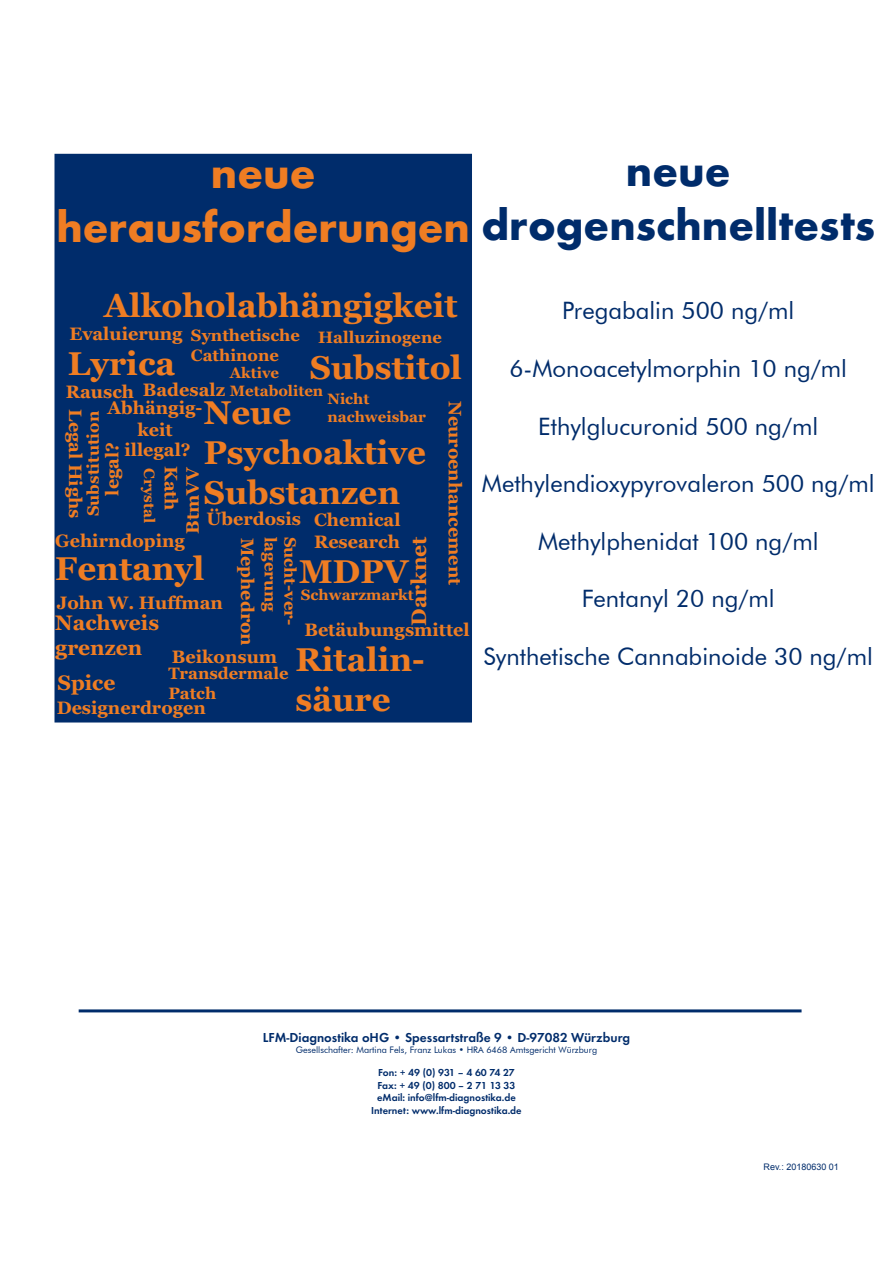
<style>
.page{position:relative;width:893px;height:1263px;background:#fff}
.page>*{position:absolute;margin:0;border:0;box-sizing:border-box;transform-origin:0 0}
.t1{font:700 45px "Futura TOT";color:#002c6b}
.t2{font:700 45px "Futura TOT";color:#ef7d23}
.t3{font:700 33px "Vani";color:#ef7d23}
.t4{font:24px "Futura BT";color:#002c6b}
.t5{font:700 21px "Vani";color:#ef7d23}
.t6{font:700 18px "Vani";color:#ef7d23}
.t7{font:700 16.5px/19.8px "Vani";color:#ef7d23}
.t8{font:700 15px "Vani";color:#ef7d23}
.t9{font:600 13.5px "Futura TOT";color:#002c6b}
.t10{font:600 10.5px "Futura TOT";color:#002c6b}
.t11{font:9px "Futura BT";color:#002c6b}
.t12{font:9px "Arial";color:#002c6b}
</style>
<div class="page">
<div style="left:55px;top:155px;width:416px;height:567px;background:#002c6b"></div>
<div style="left:55px;top:154px;width:417px;height:568px;border:2px solid #002c6b"></div>
<hr style="left:79px;top:1009px;width:722px;height:3px;background:#002c6b">
<p class="t2" style="left:211px;top:145px;width:106px">neue</p>
<p class="t2" style="left:56px;top:199px;width:415px">herausforderungen</p>
<p class="t3" style="left:104px;top:286px;width:355px">Alkoholabhängigkeit</p>
<p class="t6" style="left:69px;top:323px;width:115px">Evaluierung</p>
<p class="t7" style="left:191px;top:326px;width:110px">Synthetische</p>
<p class="t7" style="left:191px;top:345px;width:89px">Cathinone</p>
<p class="t7" style="left:318px;top:327px;width:125px">Halluzinogene</p>
<p class="t3" style="left:68px;top:344px;width:109px">Lyrica</p>
<p class="t3" style="left:310px;top:348px;width:154px">Substitol</p>
<p class="t8" style="left:230px;top:364px;width:51px">Aktive</p>
<p class="t8" style="left:230px;top:382px;width:95px">Metaboliten</p>
<p class="t6" style="left:66px;top:381px;width:70px">Rausch</p>
<p class="t6" style="left:143px;top:379px;width:84px">Badesalz</p>
<p class="t8" style="left:327px;top:390px;width:44px">Nicht</p>
<p class="t8" style="left:327px;top:408px;width:100px">nachweisbar</p>
<p class="t6" style="left:108px;top:398px;width:96px">Abhängig-</p>
<p class="t6" style="left:137px;top:419px;width:37px">keit</p>
<p class="t6" style="left:466px;top:401px;width:186px;rotate:90deg">Neuroenhancement</p>
<p class="t3" style="left:204px;top:394px;width:89px">Neue</p>
<p class="t3" style="left:204px;top:433px;width:224px">Psychoaktive</p>
<p class="t3" style="left:204px;top:473px;width:198px">Substanzen</p>
<p class="t6" style="left:86px;top:409px;width:111px;rotate:90deg">Legal Highs</p>
<p class="t7" style="left:83px;top:516px;width:107px;rotate:-90deg">Substitution</p>
<p class="t6" style="left:102px;top:496px;width:55px;rotate:-90deg">legal?</p>
<p class="t6" style="left:125px;top:440px;width:68px">illegal?</p>
<p class="t6" style="left:55px;top:530px;width:131px">Gehirndoping</p>
<p class="t8" style="left:158px;top:468px;width:56px;rotate:90deg">Crystal</p>
<p class="t6" style="left:182px;top:466px;width:46px;rotate:90deg">Kath</p>
<p class="t6" style="left:182px;top:534px;width:69px;rotate:-90deg">BtmVV</p>
<p class="t6" style="left:207px;top:509px;width:96px">Überdosis</p>
<p class="t6" style="left:314px;top:509px;width:88px">Chemical</p>
<p class="t6" style="left:314px;top:531px;width:88px">Research</p>
<p class="t5" style="left:406px;top:626px;width:91px;rotate:-90deg">Darknet</p>
<p class="t6" style="left:258px;top:538px;width:110px;rotate:90deg">Mephedron</p>
<p class="t7" style="left:300px;top:537px;width:90px;rotate:90deg">Sucht-ver&shy;lagerung</p>
<p class="t3" style="left:55px;top:549px;width:151px">Fentanyl</p>
<p class="t3" style="left:299px;top:552px;width:111px">MDPV</p>
<p class="t8" style="left:301px;top:586px;width:114px">Schwarzmarkt</p>
<p class="t6" style="left:304px;top:619px;width:167px">Betäubungsmittel</p>
<p class="t6" style="left:57px;top:592px;width:168px">John W. Huffman</p>
<p class="t5" style="left:55px;top:611px;width:105px">Nachweis</p>
<p class="t5" style="left:55px;top:636px;width:89px">grenzen</p>
<p class="t6" style="left:172px;top:646px;width:107px">Beikonsum</p>
<p class="t7" style="left:168px;top:663px;width:122px">Transdermale</p>
<p class="t7" style="left:168px;top:683px;width:49px">Patch</p>
<p class="t3" style="left:296px;top:640px;width:131px">Ritalin-</p>
<p class="t3" style="left:296px;top:680px;width:96px">säure</p>
<p class="t5" style="left:57px;top:670px;width:60px">Spice</p>
<p class="t6" style="left:57px;top:697px;width:151px">Designerdrogen</p>
<p class="t1" style="left:626px;top:143px;width:106px">neue</p>
<p class="t1" style="left:481px;top:197px;width:395px">drogenschnelltests</p>
<p class="t4" style="left:562px;top:296px;width:234px">Pregabalin 500 ng/ml</p>
<p class="t4" style="left:509px;top:354px;width:339px">6-Monoacetylmorphin 10 ng/ml</p>
<p class="t4" style="left:538px;top:411px;width:281px">Ethylglucuronid 500 ng/ml</p>
<p class="t4" style="left:482px;top:469px;width:394px">Methylendioxypyrovaleron 500 ng/ml</p>
<p class="t4" style="left:538px;top:527px;width:282px">Methylphenidat 100 ng/ml</p>
<p class="t4" style="left:582px;top:584px;width:194px">Fentanyl 20 ng/ml</p>
<p class="t4" style="left:484px;top:642px;width:391px">Synthetische Cannabinoide 30 ng/ml</p>
<p class="t9" style="left:263px;top:1029px;width:369px">LFM-Diagnostika oHG • Spessartstraße 9 • D-97082 Würzburg</p>
<p class="t11" style="left:296px;top:1044px;width:303px">Gesellschafter: Martina Fels, Franz Lukas • HRA 6468 Amtsgericht Würzburg</p>
<p class="t10" style="left:378px;top:1066px;width:138px">Fon: + 49 (0) 931 – 4 60 74 27</p>
<p class="t10" style="left:377px;top:1079px;width:140px">Fax: + 49 (0) 800 – 2 71 13 33</p>
<p class="t10" style="left:377px;top:1091px;width:140px">eMail: info@lfm-diagnostika.de</p>
<p class="t10" style="left:371px;top:1104px;width:152px">Internet: www.lfm-diagnostika.de</p>
<p class="t12" style="left:764px;top:1160px;width:77px">Rev.: 20180630 01</p>
</div>
